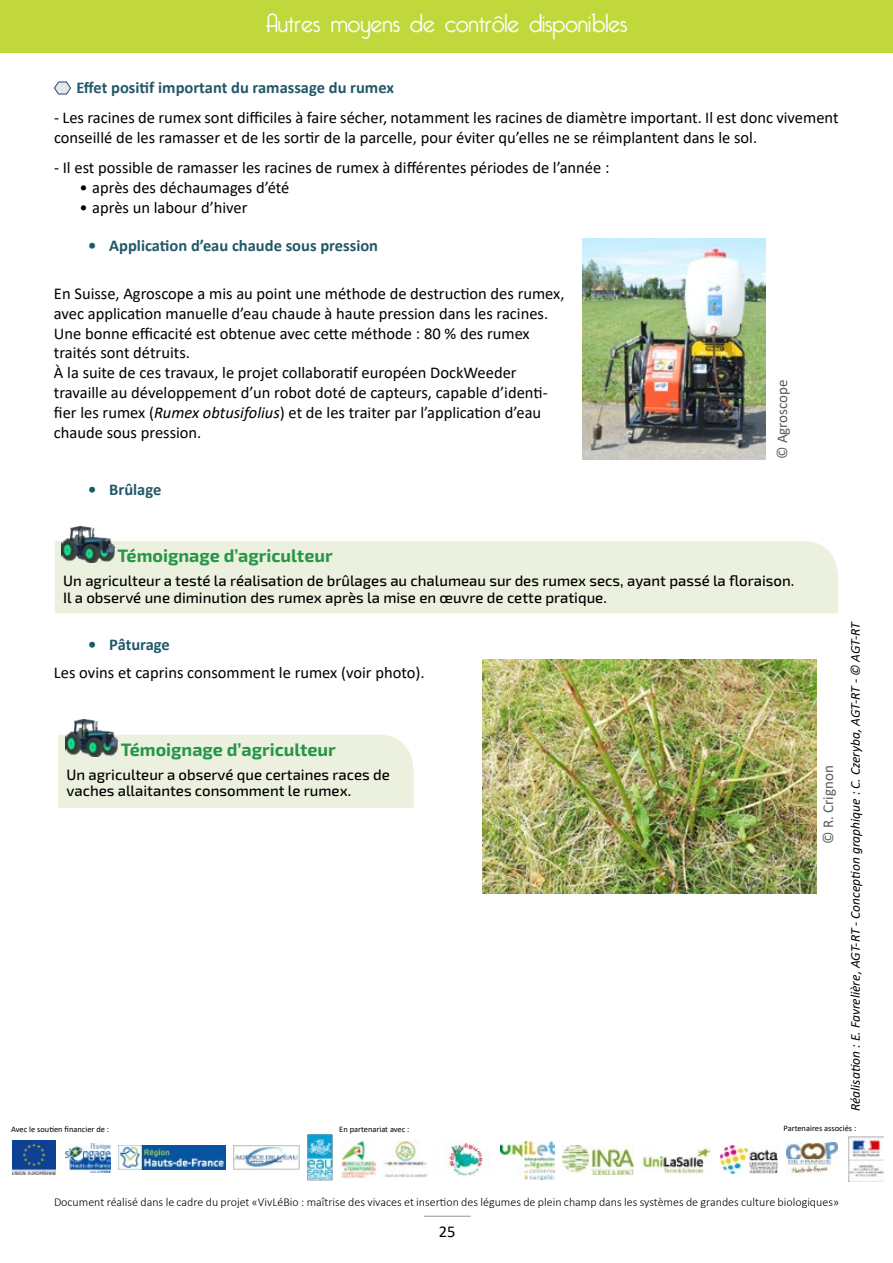
<style>
.page{position:relative;width:893px;height:1263px;background:#fff}
.page>*{position:absolute;margin:0;border:0;box-sizing:border-box;transform-origin:0 0}
.t1{font:300 25.5px "Bellerose";color:#fff}
.t2{font:700 18px "Exo 2.0";color:#269746}
.t3{font:16.5px/19.8px "Calibri";color:#000}
.t4{font:700 16.5px "Calibri";color:#215868}
.t5{font:500 15px/16.5px "Exo 2.0";color:#000}
.t6{font:15px "Calibri";color:#58595b}
.t7{font:italic 13.5px "Calibri";color:#000}
.t8{font:300 12px "Calibri";color:#000}
.t9{font:8.4px "Calibri";color:#000}
.s1{font-style:italic}
</style>
<div class="page">
<hr style="left:424px;top:1216px;width:47px;height:1px;background:#939598">
<img style="left:583px;top:238px;width:183px;height:221px">
<div style="left:55px;top:541px;width:783px;height:72px;background:#ebf1de"></div>
<img style="left:62px;top:526px;width:52px;height:36px">
<img style="left:67px;top:720px;width:48px;height:15px">
<img style="left:483px;top:659px;width:333px;height:234px">
<div style="left:0;top:0;width:893px;height:53px;background:#c1d83c"></div>
<svg style="left:54px;top:81px;width:17px;height:14px"></svg>
<img style="left:13px;top:1141px;width:43px;height:33px">
<img style="left:65px;top:1143px;width:46px;height:29px">
<img style="left:119px;top:1146px;width:107px;height:23px">
<img style="left:234px;top:1145px;width:65px;height:25px">
<img style="left:307px;top:1134px;width:26px;height:47px">
<img style="left:340px;top:1140px;width:35px;height:38px">
<img style="left:383px;top:1140px;width:44px;height:37px">
<img style="left:445px;top:1142px;width:44px;height:34px">
<img style="left:500px;top:1141px;width:55px;height:38px">
<img style="left:563px;top:1145px;width:71px;height:30px">
<img style="left:642px;top:1147px;width:71px;height:27px">
<img style="left:721px;top:1145px;width:57px;height:28px">
<img style="left:786px;top:1142px;width:51px;height:33px">
<img style="left:848px;top:1136px;width:35px;height:45px">
<div style="left:58px;top:735px;width:356px;height:73px;background:#ebf1de"></div>
<h1 class="t1" style="left:265px;top:8px;width:364px">Autres moyens de contrôle disponibles</h1>
<p class="t4" style="left:76px;top:76px;width:319px">Effet positif important du ramassage du rumex</p>
<p class="t3" style="left:54px;top:107px;width:786px">- Les racines de rumex sont difficiles à faire sécher, notamment les racines de diamètre important. Il est donc vivement conseillé de les ramasser et de les sortir de la parcelle, pour éviter qu’elles ne se réimplantent dans le sol.</p>
<p class="t3" style="left:54px;top:158px;width:557px">- Il est possible de ramasser les racines de rumex à différentes périodes de l’année :</p>
<p class="t3" style="left:80px;top:177px;width:211px">• après des déchaumages d’été</p>
<p class="t3" style="left:80px;top:197px;width:170px">• après un labour d’hiver</p>
<p class="t4" style="left:88px;top:234px;width:292px">• Application d’eau chaude sous pression</p>
<p class="t3" style="left:54px;top:283px;width:512px">En Suisse, Agroscope a mis au point une méthode de destruction des rumex, avec application manuelle d’eau chaude à haute pression dans les racines.<br>Une bonne efficacité est obtenue avec cette méthode : 80 % des rumex traités sont détruits.<br>À la suite de ces travaux, le projet collaboratif européen DockWeeder travaille au développement d’un robot doté de capteurs, capable d’identi&shy;fier les rumex (<span class="s1">Rumex obtusifolius</span>) et de les traiter par l’application d’eau chaude sous pression.</p>
<p class="t6" style="left:772px;top:459px;width:81px;rotate:-90deg">© Agroscope</p>
<p class="t4" style="left:88px;top:478px;width:75px">• Brûlage</p>
<p class="t2" style="left:118px;top:545px;width:217px">Témoignage d’agriculteur</p>
<p class="t5" style="left:63px;top:573px;width:732px">Un agriculteur a testé la réalisation de brûlages au chalumeau sur des rumex secs, ayant passé la floraison.<br>Il a observé une diminution des rumex après la mise en œuvre de cette pratique.</p>
<p class="t4" style="left:88px;top:633px;width:83px">• Pâturage</p>
<p class="t3" style="left:54px;top:662px;width:372px">Les ovins et caprins consomment le rumex (voir photo).</p>
<p class="t2" style="left:121px;top:739px;width:217px">Témoignage d’agriculteur</p>
<p class="t5" style="left:67px;top:767px;width:325px">Un agriculteur a observé que certaines races de vaches allaitantes consomment le rumex.</p>
<p class="t6" style="left:818px;top:844px;width:80px;rotate:-90deg">© R. Crignon</p>
<p class="t7" style="left:846px;top:1111px;width:491px;rotate:-90deg">Réalisation : E. Favrelière, AGT-RT - Conception graphique : C. Czeryba, AGT-RT - © AGT-RT</p>
<p class="t9" style="left:11px;top:1123px;width:100px">Avec le soutien financier de :</p>
<p class="t9" style="left:339px;top:1123px;width:72px">En partenariat avec :</p>
<p class="t9" style="left:784px;top:1122px;width:74px">Partenaires associés :</p>
<p class="t8" style="left:54px;top:1194px;width:786px">Document réalisé dans le cadre du projet «VivLéBio : maîtrise des vivaces et insertion des légumes de plein champ dans les systèmes de grandes culture biologiques»</p>
<p class="t3" style="left:439px;top:1221px;width:18px">25</p>
</div>
